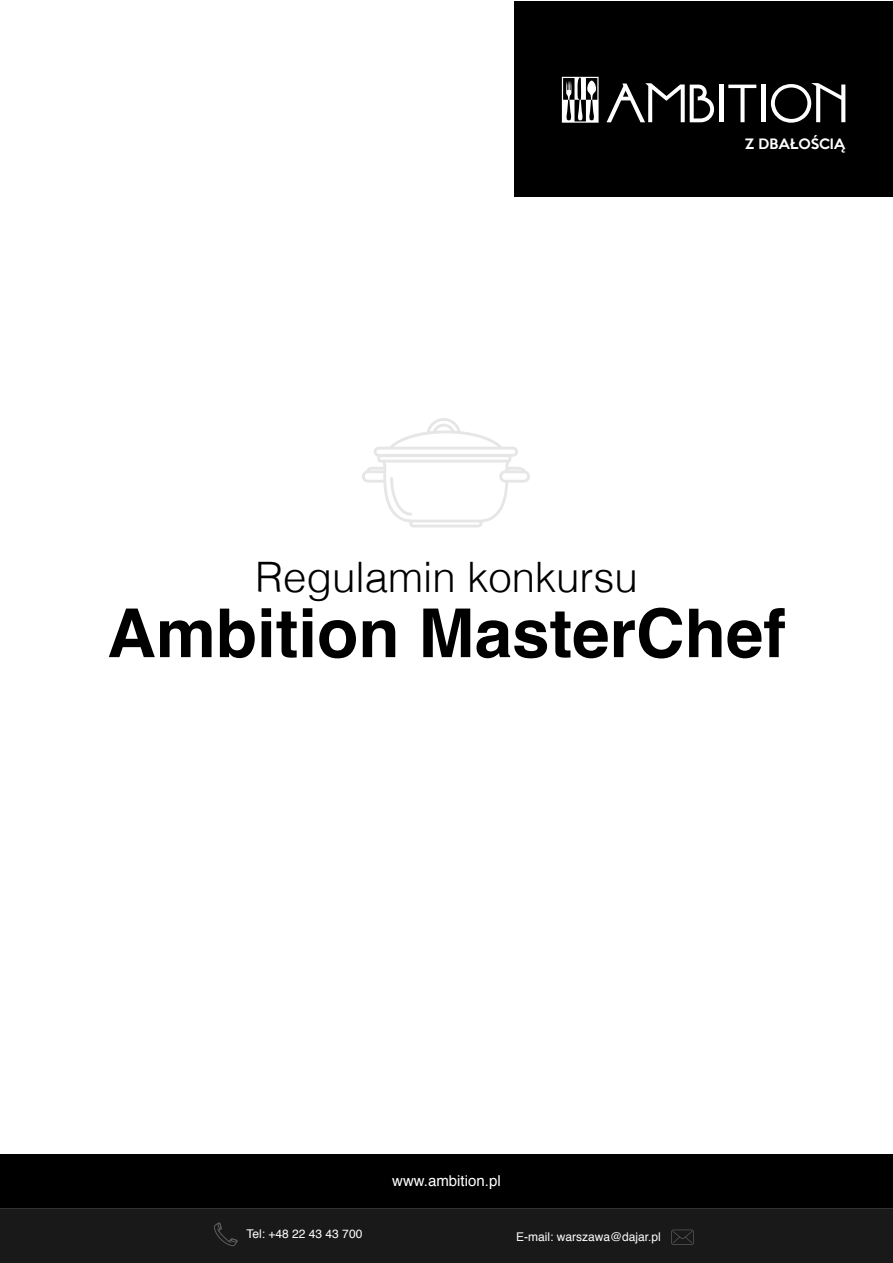
<style>
.page{position:relative;width:893px;height:1263px;background:#fff}
.page>*{position:absolute;margin:0;border:0;box-sizing:border-box;transform-origin:0 0}
.t1{font:700 67.5px "Helvetica";color:#000}
.t2{font:300 42px "Helvetica";color:#000}
.t3{font:15px "Helvetica";color:#fff}
.t4{font:500 13.05px "Keep Calm";color:#fff}
.t5{font:12px "Helvetica";color:#fff}
</style>
<div class="page">
<div style="left:0;top:1154px;width:893px;height:109px;background:#000"></div>
<div style="left:0;top:1209px;width:893px;height:54px;background:#191919"></div>
<svg style="left:671px;top:1229px;width:23px;height:16px"></svg>
<svg style="left:673px;top:1236px;width:7px;height:7px"></svg>
<svg style="left:685px;top:1236px;width:7px;height:7px"></svg>
<svg style="left:214px;top:1222px;width:24px;height:24px"></svg>
<svg style="left:362px;top:418px;width:168px;height:109px"></svg>
<div style="left:514px;top:1px;width:379px;height:196px;background:#000"></div>
<svg style="left:562px;top:77px;width:37px;height:46px"></svg>
<svg style="left:606px;top:83px;width:108px;height:39px"></svg>
<svg style="left:728px;top:85px;width:28px;height:37px"></svg>
<hr style="left:719px;top:85px;width:4px;height:37px;background:#fff">
<svg style="left:771px;top:83px;width:74px;height:40px"></svg>
<hr style="left:761px;top:85px;width:4px;height:37px;background:#fff">
<p class="t4" style="left:745px;top:133px;width:102px">Z DBAŁOŚCIĄ</p>
<h2 class="t2" style="left:255px;top:541px;width:384px">Regulamin konkursu</h2>
<h1 class="t1" style="left:107px;top:579px;width:680px">Ambition MasterChef</h1>
<p class="t3" style="left:392px;top:1169px;width:110px">www.ambition.pl</p>
<p class="t5" style="left:247px;top:1225px;width:117px">Tel: +48 22 43 43 700</p>
<p class="t5" style="left:516px;top:1227px;width:146px">E-mail: warszawa@dajar.pl</p>
</div>
